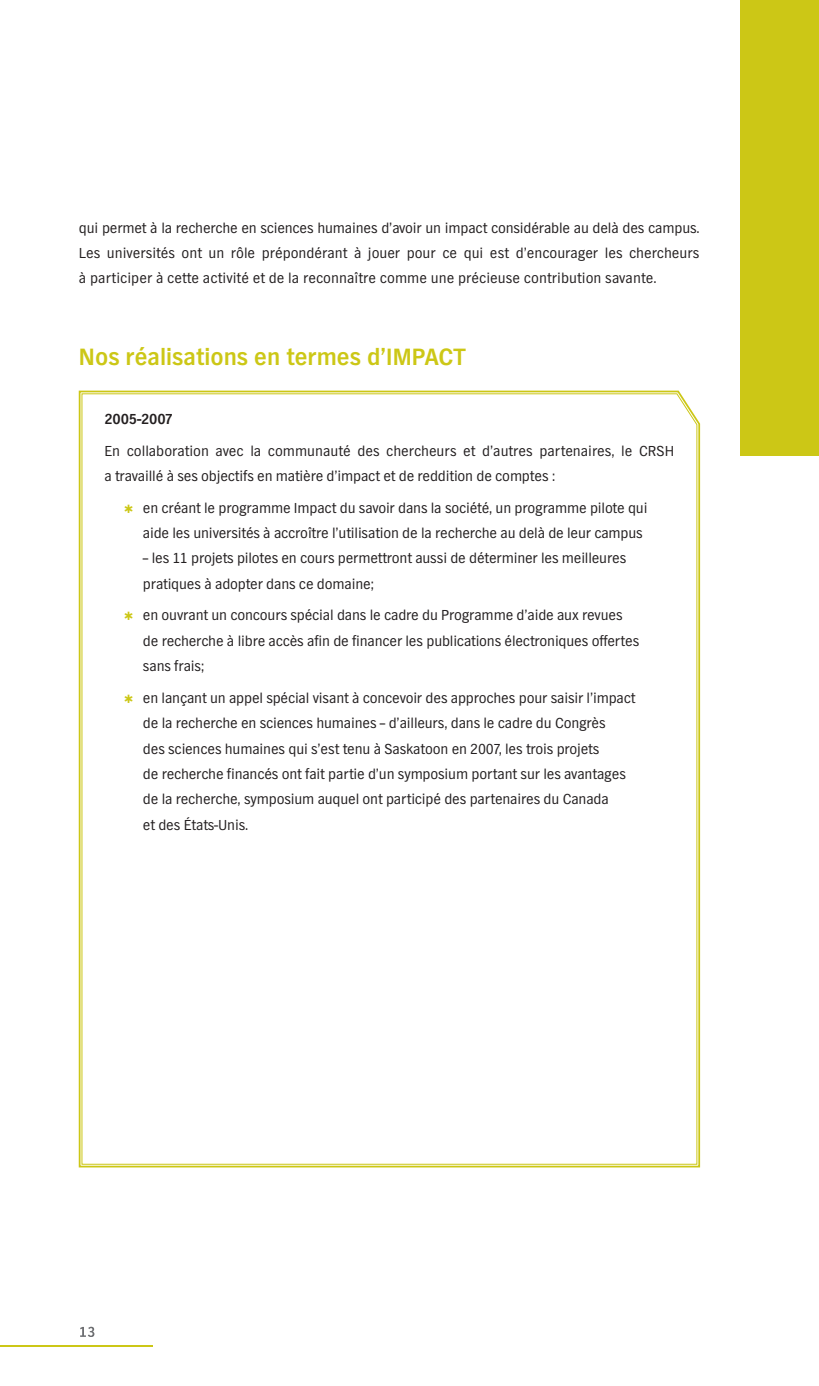
<style>
.page{position:relative;width:819px;height:1386px;background:#fff}
.page>*{position:absolute;margin:0;border:0;box-sizing:border-box;transform-origin:0 0}
.t1{font:700 24.5px "TV Nord EF";color:#ccc716}
.t2{font:15.05px/25.4px "TV Nord EF";letter-spacing:-.01em;color:#231f20}
.t3{font:700 15.05px "TV Nord EF";letter-spacing:-.01em;color:#231f20}
</style>
<div class="page">
<svg style="left:81px;top:393px;width:616px;height:772px"></svg>
<div style="left:740px;top:0;width:79px;height:456px;background:#ccc716"></div>
<svg style="left:80px;top:1327px;width:14px;height:10px"></svg>
<hr style="left:0;top:1345px;width:152px;height:1px;background:#ccc716">
<svg style="left:125px;top:504px;width:8px;height:9px"></svg>
<svg style="left:125px;top:612px;width:8px;height:8px"></svg>
<svg style="left:125px;top:694px;width:8px;height:9px"></svg>
<p class="t2" style="left:79px;top:216px;width:622px;text-align:justify">qui permet à la recherche en sciences humaines d’avoir un impact considérable au delà des campus.<br>Les universités ont un rôle prépondérant à jouer pour ce qui est d’encourager les chercheurs à participer à cette activité et de la reconnaître comme une précieuse contribution savante.</p>
<h1 class="t1" style="left:79px;top:349px;width:388px">Nos réalisations en termes d’IMPACT</h1>
<p class="t3" style="left:104px;top:414px;width:70px">2005-2007</p>
<p class="t2" style="left:104px;top:439px;width:571px">En collaboration avec la communauté des chercheurs et d’autres partenaires, le CRSH a travaillé à ses objectifs en matière d’impact et de reddition de comptes :</p>
<p class="t2" style="left:143px;top:496px;width:506px">en créant le programme Impact du savoir dans la société, un programme pilote qui aide les universités à accroître l’utilisation de la recherche au delà de leur campus</p>
<p class="t2" style="left:143px;top:547px;width:485px">– les 11 projets pilotes en cours permettront aussi de déterminer les meilleures pratiques à adopter dans ce domaine;</p>
<p class="t2" style="left:143px;top:604px;width:498px">en ouvrant un concours spécial dans le cadre du Programme d’aide aux revues de recherche à libre accès afin de financer les publications électroniques offertes sans frais;</p>
<p class="t2" style="left:143px;top:686px;width:494px">en lançant un appel spécial visant à concevoir des approches pour saisir l’impact de la recherche en sciences humaines – d’ailleurs, dans le cadre du Congrès<br>des sciences humaines qui s’est tenu à Saskatoon en 2007, les trois projets<br>de recherche financés ont fait partie d’un symposium portant sur les avantages de la recherche, symposium auquel ont participé des partenaires du Canada<br>et des États-Unis.</p>
</div>
